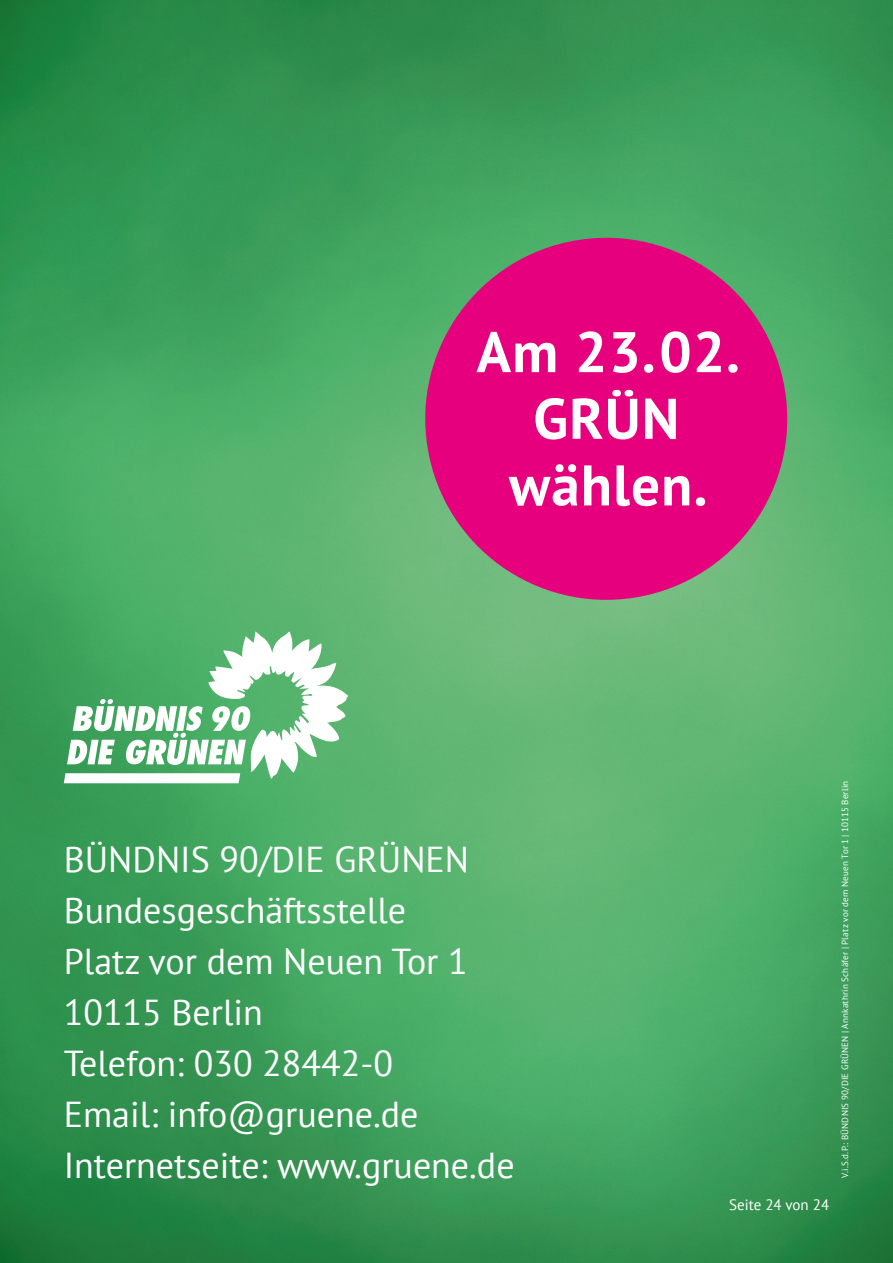
<style>
.page{position:relative;width:893px;height:1263px;background:#fff}
.page>*{position:absolute;margin:0;border:0;box-sizing:border-box;transform-origin:0 0}
.t1{font:700 57.15px/66.6px "PT Sans";letter-spacing:.02em;color:#fff;text-align:center}
.t2{font:36px/51px "PT Sans";color:#fff}
.t3{font:15px "PT Sans";color:#fff}
.t4{font:9px "PT Sans";letter-spacing:.025em;color:#fff}
</style>
<div class="page">
<img style="left:0;top:0;width:893px;height:1263px">
<svg style="left:408px;top:221px;width:396px;height:396px;background:#b63e79"></svg>
<svg style="left:64px;top:631px;width:284px;height:152px"></svg>
<h1 class="t1" style="left:476px;top:318px;width:265px">Am 23.02.<br>GRÜN wählen.</h1>
<p class="t2" style="left:64px;top:833px;width:452px">BÜNDNIS 90/DIE GRÜNEN<br>Bundesgeschäftsstelle<br>Platz vor dem Neuen Tor 1<br>10115 Berlin<br>Telefon: 030 28442-0<br>Email: info@gruene.de<br>Internetseite: www.gruene.de</p>
<p class="t3" style="left:729px;top:1195px;width:101px">Seite 24 von 24</p>
<p class="t4" style="left:839px;top:1178px;width:398px;rotate:-90deg">V.i.S.d.P.: BÜNDNIS 90/DIE GRÜNEN | Annkathrin Schäfer | Platz vor dem Neuen Tor 1 | 10115 Berlin</p>
</div>
